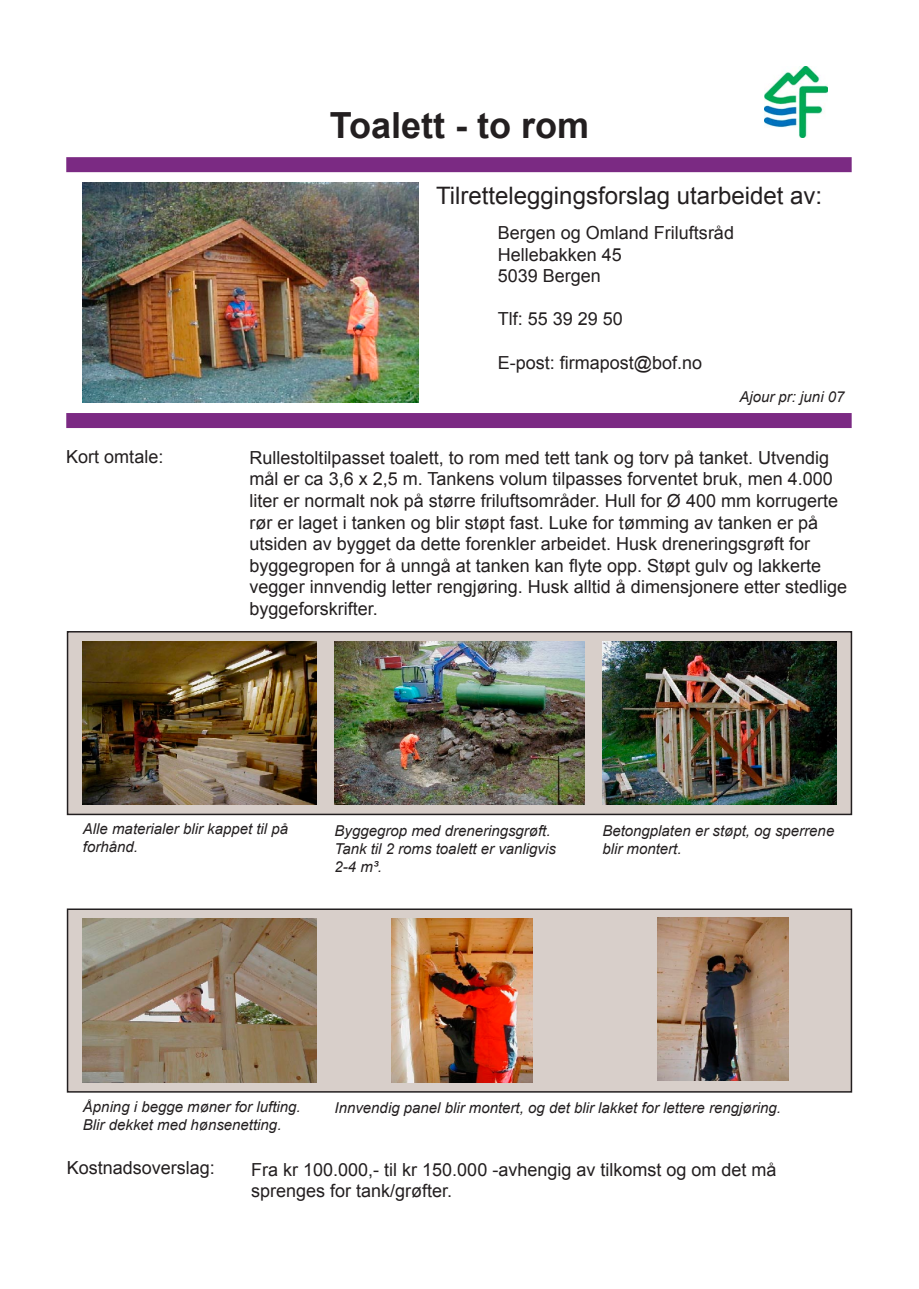
<style>
.page{position:relative;width:919px;height:1289px;background:#fff}
.page>*{position:absolute;margin:0;border:0;box-sizing:border-box;transform-origin:0 0}
.t1{font:700 36px "Arial";color:#231f20}
.t2{font:24px "Arial";color:#231f20}
.t3{font:18px/21.6px "Arial";color:#231f20}
.t4{font:italic 15px/18px "Arial";color:#231f20}
</style>
<div class="page">
<div style="left:66px;top:157px;width:785px;height:15px;background:#7b2a83"></div>
<div style="left:66px;top:413px;width:785px;height:15px;background:#7b2a83"></div>
<img style="left:83px;top:183px;width:335px;height:219px">
<div style="left:68px;top:631px;width:783px;height:183px;background:#d8cfca"></div>
<div style="left:67px;top:631px;width:785px;height:184px;border:2px solid #231f20"></div>
<img style="left:83px;top:641px;width:233px;height:164px">
<img style="left:334px;top:641px;width:250px;height:164px">
<img style="left:602px;top:641px;width:234px;height:164px">
<div style="left:68px;top:909px;width:783px;height:182px;background:#d8cfca"></div>
<div style="left:67px;top:908px;width:785px;height:184px;border:2px solid #231f20"></div>
<img style="left:83px;top:918px;width:233px;height:164px">
<img style="left:392px;top:918px;width:140px;height:164px">
<img style="left:657px;top:917px;width:131px;height:163px">
<img style="left:764px;top:67px;width:63px;height:70px">
<h1 class="t1" style="left:330px;top:102px;width:261px">Toalett - to rom</h1>
<h2 class="t2" style="left:436px;top:180px;width:387px">Tilretteleggingsforslag utarbeidet av:</h2>
<p class="t3" style="left:497px;top:222px;width:238px">Bergen og Omland Friluftsråd<br>Hellebakken 45<br>5039 Bergen</p>
<p class="t3" style="left:497px;top:308px;width:127px">Tlf: 55 39 29 50</p>
<p class="t3" style="left:497px;top:352px;width:206px">E-post: firmapost@bof.no</p>
<p class="t3" style="left:66px;top:445px;width:99px">Kort omtale:</p>
<p class="t4" style="left:739px;top:388px;width:107px">Ajour pr: juni 07</p>
<p class="t3" style="left:249px;top:447px;width:599px">Rullestoltilpasset toalett, to rom med tett tank og torv på tanket. Utvendig mål er ca 3,6 x 2,5 m. Tankens volum tilpasses forventet bruk, men 4.000 liter er normalt nok på større friluftsområder. Hull for Ø 400 mm korrugerte rør er laget i tanken og blir støpt fast. Luke for tømming av tanken er på utsiden av bygget da dette forenkler arbeidet. Husk dreneringsgrøft for byggegropen for å unngå at tanken kan flyte opp. Støpt gulv og lakkerte vegger innvendig letter rengjøring. Husk alltid å dimensjonere etter stedlige byggeforskrifter.</p>
<p class="t4" style="left:83px;top:820px;width:207px">Alle materialer blir kappet til på forhånd.</p>
<p class="t4" style="left:334px;top:821px;width:223px">Byggegrop med dreneringsgrøft.<br>Tank til 2 roms toalett er vanligvis<br>2-4 m³.</p>
<p class="t4" style="left:602px;top:821px;width:233px">Betongplaten er støpt, og sperrene blir montert.</p>
<p class="t4" style="left:83px;top:1097px;width:219px">Åpning i begge møner for lufting.<br>Blir dekket med hønsenetting.</p>
<p class="t4" style="left:334px;top:1099px;width:448px">Innvendig panel blir montert, og det blir lakket for lettere rengjøring.</p>
<p class="t3" style="left:67px;top:1157px;width:150px">Kostnadsoverslag:</p>
<p class="t3" style="left:251px;top:1158px;width:527px">Fra kr 100.000,- til kr 150.000 -avhengig av tilkomst og om det må sprenges for tank/grøfter.</p>
</div>
